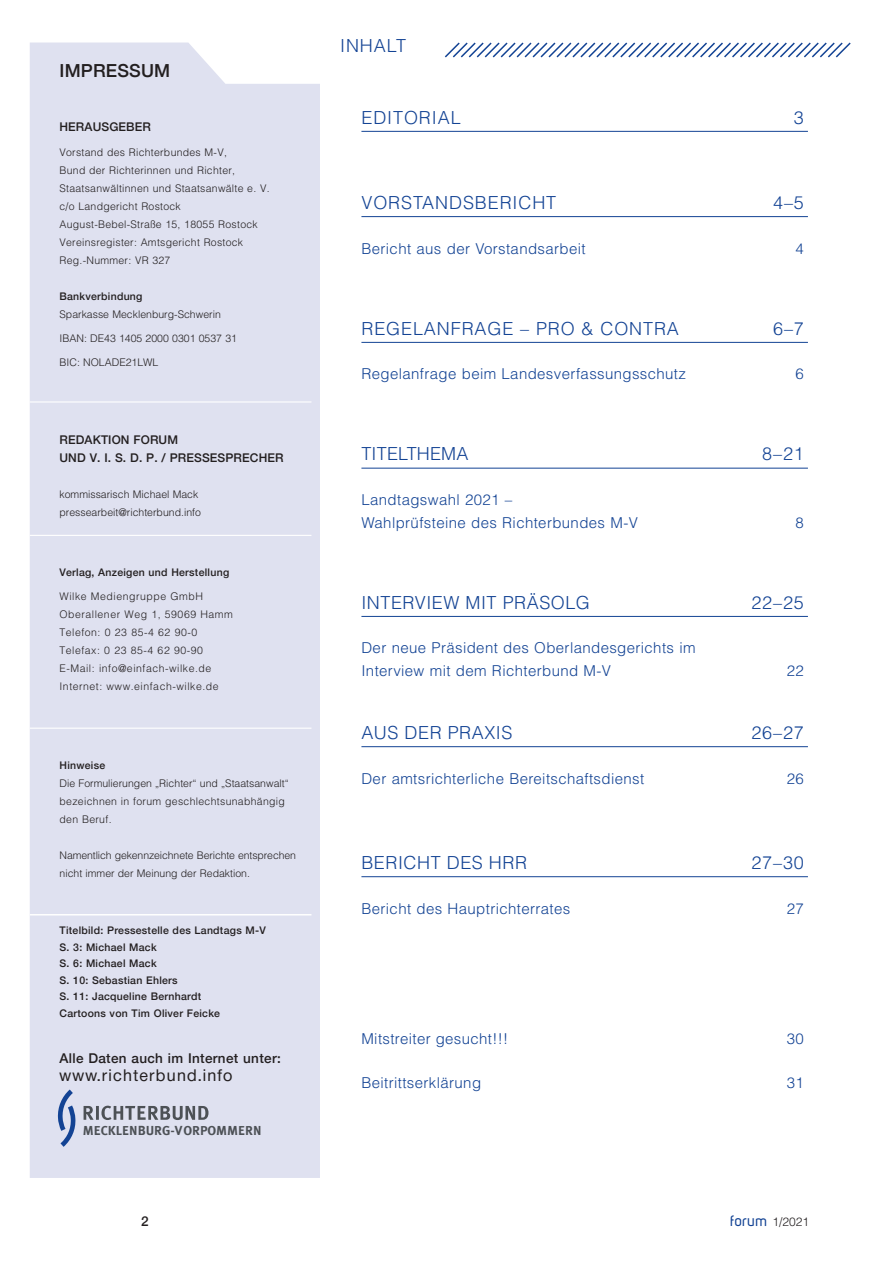
<style>
.page{position:relative;width:893px;height:1263px;background:#fff}
.page>*{position:absolute;margin:0;border:0;box-sizing:border-box;transform-origin:0 0}
.Inhalt_Head{font:300 18px "Helvetica";letter-spacing:.05em;color:#134394}
.Inhalt_Head-2{font:300 18px "Helvetica";letter-spacing:.03em;color:#134394}
.Inhalt_Head-3{font:300 18px "Helvetica";letter-spacing:.01em;color:#134394}
.Impressum{font:500 18px "Helvetica Neue";letter-spacing:.01em;color:#231f20}
.Impressum-2{font:16.5px "Neue Helvetica BQ";letter-spacing:.075em;color:#231f20}
.Zwischenhead{font:300 15px/22.5px "Helvetica";letter-spacing:.025em;color:#134394}
.Inhalt_Head-4{font:300 15px "Helvetica";letter-spacing:.025em;color:#134394}
.Impressum-3{font:500 13.5px "Helvetica Neue";letter-spacing:.025em;color:#231f20}
.t1{font:13.05px "Meta Plus Bold Caps";color:#4d5156}
.Impressum-4{font:500 12px/18px "Helvetica Neue";letter-spacing:.01em;color:#231f20}
.t2{font:300 12px "Helvetica";color:#231f20}
.Impressum-5{font:300 10.5px/18px "Helvetica";letter-spacing:.025em;color:#231f20}
.Impressum-6{font:500 10.5px/16.5px "Helvetica Neue";letter-spacing:.025em;color:#231f20}
.Impressum-7{font:300 10.5px/18px "Helvetica";letter-spacing:.05em;color:#231f20}
.Impressum-8{font:300 10.5px/18px "Helvetica";color:#231f20}
.Impressum-9{font:300 10.5px/18px "Helvetica";letter-spacing:-.01em;color:#231f20}
.s1{font-family:"Uni Sans Regular";font-weight:400;font-size:15px;color:#134394}
</style>
<div class="page">
<svg style="left:445px;top:42px;width:406px;height:16px"></svg>
<div style="left:30px;top:43px;width:290px;height:1135px;background:#dfe1f0"></div>
<hr style="left:30px;top:401px;width:281px;height:1px;background:#fff">
<hr style="left:30px;top:535px;width:281px;height:1px;background:#fff">
<hr style="left:30px;top:728px;width:281px;height:1px;background:#fff">
<hr style="left:30px;top:914px;width:281px;height:1px;background:#fff">
<svg style="left:84px;top:1106px;width:124px;height:14px;background:#979aa4"></svg>
<svg style="left:57px;top:1089px;width:19px;height:58px"></svg>
<hr style="left:361px;top:131px;width:447px;height:1px;background:#134394">
<hr style="left:361px;top:216px;width:447px;height:1px;background:#134394">
<hr style="left:361px;top:342px;width:447px;height:1px;background:#134394">
<hr style="left:361px;top:468px;width:447px;height:1px;background:#134394">
<hr style="left:361px;top:616px;width:447px;height:1px;background:#134394">
<hr style="left:361px;top:746px;width:447px;height:1px;background:#134394">
<hr style="left:361px;top:876px;width:447px;height:1px;background:#134394">
<p class="Impressum" style="left:60px;top:56px;width:112px">IMPRESSUM</p>
<p class="Impressum-4" style="left:60px;top:117px;width:93px">HERAUSGEBER</p>
<p class="Impressum-5" style="left:60px;top:143px;width:169px">Vorstand des Richterbundes M-V,</p>
<p class="Impressum-5" style="left:60px;top:161px;width:177px">Bund der Richterinnen und Richter,</p>
<p class="Impressum-5" style="left:60px;top:179px;width:212px">Staatsanwältinnen und Staatsanwälte e. V.</p>
<p class="Impressum-5" style="left:60px;top:197px;width:123px">c/o Landgericht Rostock</p>
<p class="Impressum-5" style="left:60px;top:215px;width:200px">August-Bebel-Straße 15, 18055 Rostock</p>
<p class="Impressum-5" style="left:60px;top:233px;width:185px">Vereinsregister: Amtsgericht Rostock</p>
<p class="Impressum-5" style="left:60px;top:251px;width:112px">Reg.-Nummer: VR 327</p>
<p class="Impressum-6" style="left:60px;top:287px;width:84px">Bankverbindung</p>
<p class="Impressum-8" style="left:60px;top:305px;width:163px">Sparkasse Mecklenburg-Schwerin</p>
<p class="Impressum-8" style="left:60px;top:329px;width:179px">IBAN: DE43 1405 2000 0301 0537 31</p>
<p class="Impressum-8" style="left:60px;top:353px;width:100px">BIC: NOLADE21LWL</p>
<p class="Impressum-4" style="left:60px;top:429px;width:226px">REDAKTION FORUM<br>UND V. I. S. D. P. / PRESSESPRECHER</p>
<p class="Impressum-8" style="left:60px;top:485px;width:143px">kommissarisch Michael Mack pressearbeit@richterbund.info</p>
<p class="Impressum-6" style="left:60px;top:563px;width:171px">Verlag, Anzeigen und Herstellung</p>
<p class="Impressum-7" style="left:60px;top:587px;width:175px">Wilke Mediengruppe GmbH<br>Oberallener Weg 1, 59069 Hamm<br>Telefon: 0 23 85-4 62 90-0<br>Telefax: 0 23 85-4 62 90-90<br>E-Mail: info@einfach-wilke.de<br>Internet: www.einfach-wilke.de</p>
<p class="Impressum-6" style="left:60px;top:756px;width:47px">Hinweise</p>
<p class="Impressum-5" style="left:60px;top:774px;width:231px">Die Formulierungen „Richter“ und „Staatsanwalt“ bezeichnen in forum geschlechtsunabhängig den Beruf.</p>
<p class="Impressum-9" style="left:60px;top:846px;width:238px">Namentlich gekennzeichnete Berichte entsprechen nicht immer der Meinung der Redaktion.</p>
<p class="Impressum-6" style="left:60px;top:921px;width:208px">Titelbild: Pressestelle des Landtags M-V<br>S. 3: Michael Mack<br>S. 6: Michael Mack<br>S. 10: Sebastian Ehlers<br>S. 11: Jacqueline Bernhardt<br>Cartoons von Tim Oliver Feicke</p>
<p class="Impressum-3" style="left:60px;top:1047px;width:223px">Alle Daten auch im Internet unter:</p>
<p class="Impressum-2" style="left:60px;top:1065px;width:175px">www.richterbund.info</p>
<p class="t1" style="left:83px;top:1123px;width:180px">MECKLENBURG-VORPOMMERN</p>
<p class="Inhalt_Head" style="left:340px;top:34px;width:67px">INHALT</p>
<p class="Inhalt_Head" style="left:361px;top:106px;width:101px">EDITORIAL</p>
<p class="Inhalt_Head" style="left:794px;top:106px;width:12px">3</p>
<p class="Inhalt_Head" style="left:361px;top:191px;width:196px">VORSTANDSBERICHT</p>
<p class="Inhalt_Head" style="left:773px;top:191px;width:32px">4–5</p>
<p class="Zwischenhead" style="left:361px;top:237px;width:226px">Bericht aus der Vorstandsarbeit</p>
<p class="Zwischenhead" style="left:796px;top:237px;width:10px">4</p>
<p class="Inhalt_Head" style="left:361px;top:317px;width:319px">REGELANFRAGE – PRO &amp; CONTRA</p>
<p class="Inhalt_Head" style="left:773px;top:317px;width:32px">6–7</p>
<p class="Zwischenhead" style="left:361px;top:362px;width:326px">Regelanfrage beim Landesverfassungsschutz</p>
<p class="Zwischenhead" style="left:796px;top:362px;width:10px">6</p>
<p class="Inhalt_Head-3" style="left:361px;top:443px;width:108px">TITELTHEMA</p>
<p class="Inhalt_Head" style="left:762px;top:443px;width:43px">8–21</p>
<p class="Zwischenhead" style="left:361px;top:488px;width:278px">Landtagswahl 2021 –<br>Wahlprüfsteine des Richterbundes M-V</p>
<p class="Zwischenhead" style="left:796px;top:511px;width:10px">8</p>
<p class="Inhalt_Head-2" style="left:361px;top:591px;width:230px">INTERVIEW MIT PRÄSOLG</p>
<p class="Inhalt_Head" style="left:751px;top:591px;width:54px">22–25</p>
<p class="Zwischenhead" style="left:361px;top:636px;width:336px">Der neue Präsident des Oberlandesgerichts im<br>Interview mit dem Richterbund M-V</p>
<p class="Zwischenhead" style="left:787px;top:659px;width:19px">22</p>
<p class="Inhalt_Head-2" style="left:361px;top:721px;width:153px">AUS DER PRAXIS</p>
<p class="Inhalt_Head" style="left:751px;top:721px;width:54px">26–27</p>
<p class="Zwischenhead" style="left:361px;top:767px;width:284px">Der amtsrichterliche Bereitschaftsdienst</p>
<p class="Zwischenhead" style="left:787px;top:767px;width:19px">26</p>
<p class="Inhalt_Head-2" style="left:361px;top:851px;width:167px">BERICHT DES HRR</p>
<p class="Inhalt_Head" style="left:751px;top:851px;width:54px">27–30</p>
<p class="Zwischenhead" style="left:361px;top:897px;width:210px">Bericht des Hauptrichterrates</p>
<p class="Zwischenhead" style="left:787px;top:897px;width:19px">27</p>
<p class="Inhalt_Head-4" style="left:361px;top:1029px;width:148px">Mitstreiter gesucht!!!</p>
<p class="Inhalt_Head-4" style="left:787px;top:1029px;width:19px">30</p>
<p class="Inhalt_Head-4" style="left:361px;top:1074px;width:121px">Beitrittserklärung</p>
<p class="Inhalt_Head-4" style="left:787px;top:1074px;width:19px">31</p>
<p class="Impressum-3" style="left:141px;top:1210px;width:9px">2</p>
<p class="t2" style="left:730px;top:1214px;width:80px"><span class="s1">forum</span> 1/2021</p>
</div>
